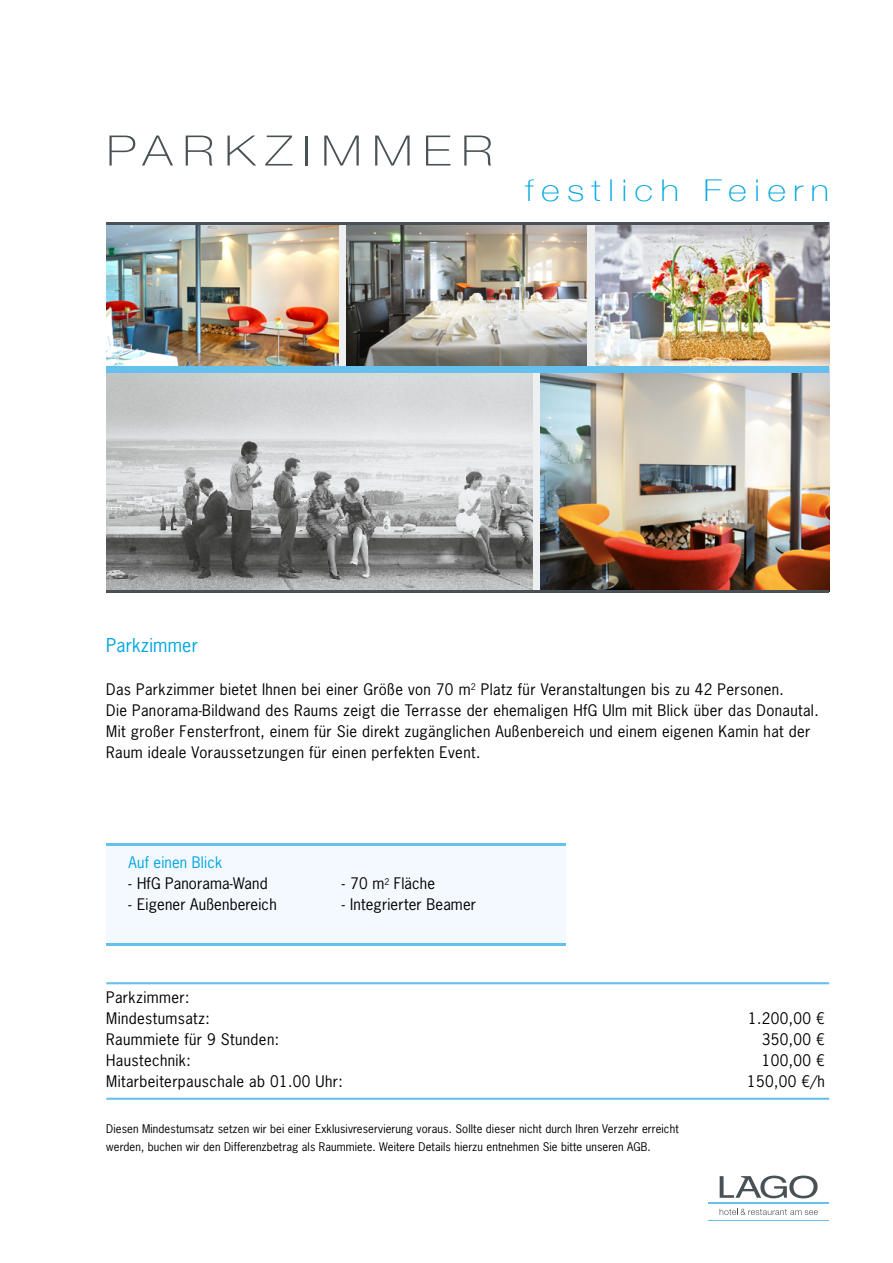
<style>
.page{position:relative;width:893px;height:1263px;background:#fff}
.page>*{position:absolute;margin:0;border:0;box-sizing:border-box;transform-origin:0 0}
.t1{font:100 42px "Helvetica Neue";letter-spacing:.2em;color:#485156;scale:1.2 1}
.t2{font:100 30px "Helvetica Neue";letter-spacing:.2em;color:#00a6e0;scale:1.2 1}
.t3{font:18px "News Gothic Std";letter-spacing:.01em;color:#00a6e0}
.t4{font:15px/21px "News Gothic Std";letter-spacing:.025em;color:#000}
.t5{font:15px "News Gothic Std";letter-spacing:.01em;color:#00a6e0}
.t6{font:11.25px/18px "News Gothic Std";letter-spacing:.01em;color:#000}
</style>
<div class="page">
<svg style="left:720px;top:1209px;width:98px;height:6px"></svg>
<svg style="left:720px;top:1175px;width:98px;height:23px"></svg>
<hr style="left:708px;top:1202px;width:121px;height:2px;background:#66c0ed">
<hr style="left:708px;top:1220px;width:121px;height:1px;background:#66c0ed">
<div style="left:106px;top:846px;width:460px;height:99px;background:#f3f9fe"></div>
<hr style="left:106px;top:944px;width:460px;height:2px;background:#66c0ed">
<hr style="left:106px;top:844px;width:460px;height:2px;background:#66c0ed">
<img style="left:541px;top:373px;width:288px;height:218px">
<img style="left:106px;top:225px;width:232px;height:141px">
<img style="left:347px;top:225px;width:240px;height:141px">
<img style="left:595px;top:225px;width:234px;height:141px">
<img style="left:106px;top:373px;width:426px;height:218px">
<div style="left:106px;top:366px;width:723px;height:7px;background:#66c0ed"></div>
<hr style="left:106px;top:591px;width:723px;height:2px;background:#485156">
<hr style="left:106px;top:223px;width:723px;height:2px;background:#485156">
<hr style="left:106px;top:982px;width:723px;height:2px;background:#66c0ed">
<hr style="left:106px;top:1098px;width:723px;height:2px;background:#66c0ed">
<h1 class="t1" style="left:106px;top:119px;width:324px">PARKZIMMER</h1>
<h2 class="t2" style="left:525px;top:168px;width:255px">festlich Feiern</h2>
<p class="t3" style="left:106px;top:633px;width:93px">Parkzimmer</p>
<p class="t4" style="left:106px;top:679px;width:714px">Das Parkzimmer bietet Ihnen bei einer Größe von 70 m<sup>2</sup> Platz für Veranstaltungen bis zu 42 Personen.<br>Die Panorama-Bildwand des Raums zeigt die Terrasse der ehemaligen HfG Ulm mit Blick über das Donautal.<br>Mit großer Fensterfront, einem für Sie direkt zugänglichen Außenbereich und einem eigenen Kamin hat der Raum ideale Voraussetzungen für einen perfekten Event.</p>
<p class="t5" style="left:129px;top:853px;width:95px">Auf einen Blick</p>
<p class="t4" style="left:129px;top:873px;width:141px">- HfG Panorama-Wand</p>
<p class="t4" style="left:129px;top:894px;width:150px">- Eigener Außenbereich</p>
<p class="t4" style="left:106px;top:987px;width:105px">Parkzimmer:<br>Mindestumsatz:</p>
<p class="t4" style="left:342px;top:873px;width:95px">- 70 m<sup>2</sup> Fläche</p>
<p class="t4" style="left:342px;top:894px;width:136px">- Integrierter Beamer</p>
<p class="t4" style="left:748px;top:1008px;width:78px">1.200,00 €</p>
<p class="t4" style="left:106px;top:1029px;width:174px">Raummiete für 9 Stunden:</p>
<p class="t4" style="left:762px;top:1029px;width:65px">350,00 €</p>
<p class="t4" style="left:106px;top:1050px;width:86px">Haustechnik:</p>
<p class="t4" style="left:762px;top:1050px;width:65px">100,00 €</p>
<p class="t4" style="left:106px;top:1071px;width:238px">Mitarbeiterpauschale ab 01.00 Uhr:</p>
<p class="t4" style="left:747px;top:1071px;width:79px">150,00 €/h</p>
<p class="t6" style="left:106px;top:1119px;width:574px">Diesen Mindestumsatz setzen wir bei einer Exklusivreservierung voraus. Sollte dieser nicht durch Ihren Verzehr erreicht werden, buchen wir den Differenzbetrag als Raummiete. Weitere Details hierzu entnehmen Sie bitte unseren AGB.</p>
</div>
